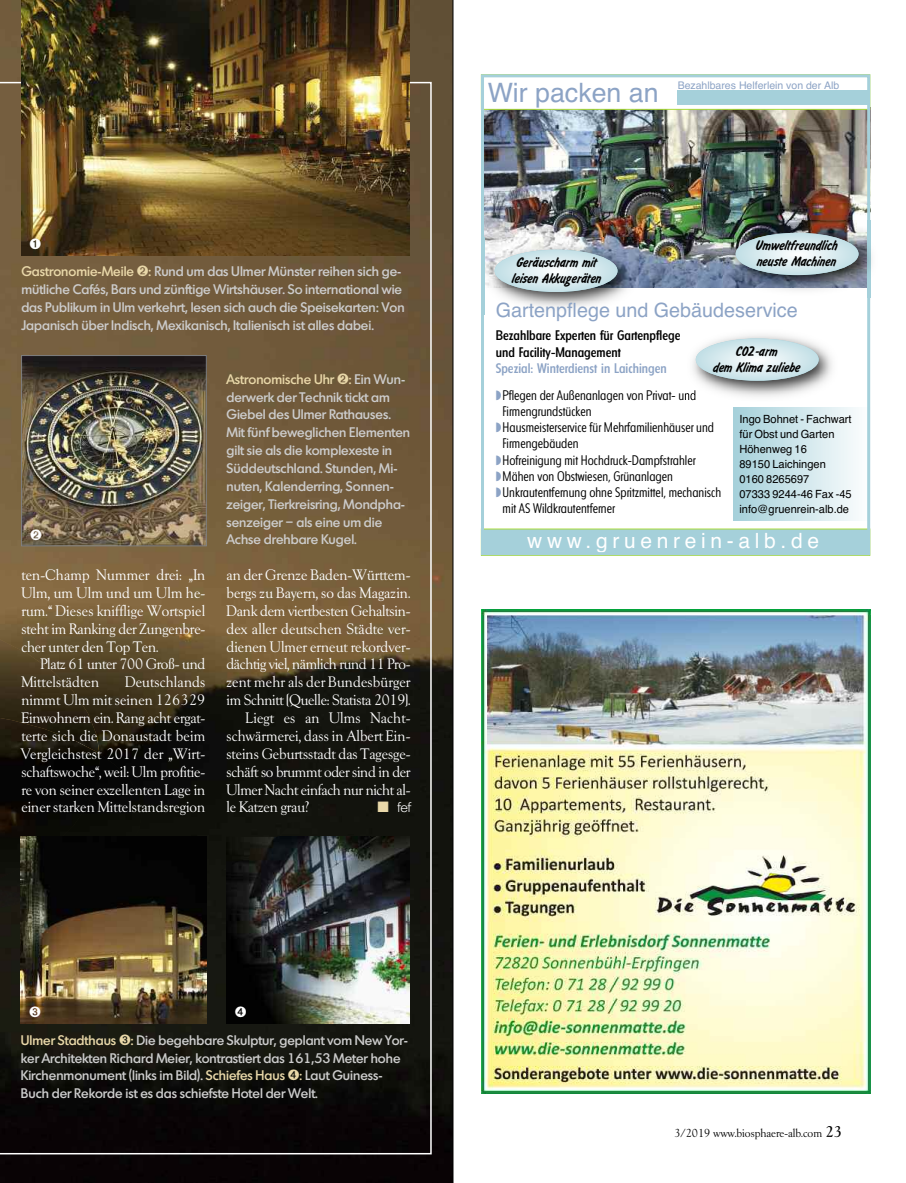
<style>
.page{position:relative;width:906px;height:1183px;background:#fff}
.page>*{position:absolute;margin:0;border:0;box-sizing:border-box;transform-origin:0 0}
.t1{font:26.7px "Helvetica";color:#8ca3c5}
.t2{font:21px "Helvetica";letter-spacing:.22em;color:#fff}
.t3{font:19.8px "Helvetica";color:#8ca3c5}
.t4{font:14.7px/17.9px "Goudx";color:#fff;text-align:justify}
.t5{font:14.7px "Goudx";letter-spacing:-.02em;color:#fff}
.t6{font:500 13.5px/17.9px "Montreal";color:#ccc}
.t7{font:300 13.5px "Florida";color:#000}
.t8{font:13.5px/16.2px "Slager";color:#000;text-align:center}
.t9{font:500 13.5px/16.2px "Florida";color:#000}
.t10{font:500 13.5px "Florida";color:#8ca3c5}
.t11{font:300 13.5px "Montreal";color:#fff}
.t12{font:11.25px/15px "Helvetica";color:#000}
.t13{font:11.25px "Goudx";color:#000}
.t14{font:10.5px "Helvetica";color:#8ca3c5}
.s1{color:#e9d8a9}
.s2{color:#8ca3c5}
.s3{font-weight:500;font-size:15px}
</style>
<div class="page">
<img style="left:0;top:0;width:452px;height:1182px">
<svg style="left:0;top:82px;width:432px;height:1072px;background:#4e402b"></svg>
<img style="left:21px;top:0;width:389px;height:255px">
<img style="left:23px;top:357px;width:181px;height:187px">
<div style="left:21px;top:355px;width:185px;height:191px;border:1px solid #808080"></div>
<hr style="left:452px;top:0;width:1px;height:1182px;background:#000">
<img style="left:226px;top:836px;width:183px;height:186px">
<img style="left:481px;top:609px;width:389px;height:484px">
<img style="left:485px;top:110px;width:381px;height:177px">
<div style="left:482px;top:529px;width:387px;height:26px;background:#a5d0da"></div>
<div style="left:481px;top:74px;width:389px;height:36px;border:1px solid #a9db39"></div>
<div style="left:481px;top:74px;width:389px;height:481px;border:3px solid #a5d0da"></div>
<div style="left:677px;top:91px;width:193px;height:14px;background:#a5d0da"></div>
<img style="left:483px;top:238px;width:156px;height:76px">
<svg style="left:494px;top:250px;width:123px;height:42px;background:#d5e9ed"></svg>
<img style="left:684px;top:334px;width:148px;height:67px">
<svg style="left:696px;top:338px;width:122px;height:42px;background:#d6e9ee"></svg>
<img style="left:724px;top:221px;width:148px;height:76px">
<svg style="left:735px;top:233px;width:123px;height:42px;background:#d5e8ed"></svg>
<img style="left:0;top:600px;width:325px;height:297px">
<img style="left:226px;top:836px;width:51px;height:31px">
<img style="left:0;top:638px;width:99px;height:79px">
<img style="left:0;top:895px;width:21px;height:13px">
<img style="left:0;top:753px;width:142px;height:142px">
<img style="left:0;top:717px;width:100px;height:161px">
<img style="left:21px;top:836px;width:185px;height:186px">
<svg style="left:30px;top:239px;width:11px;height:10px"></svg>
<svg style="left:31px;top:529px;width:10px;height:11px"></svg>
<svg style="left:235px;top:1006px;width:11px;height:11px"></svg>
<svg style="left:30px;top:1006px;width:11px;height:11px"></svg>
<p class="t6" style="left:21px;top:263px;width:385px"><span class="s1">Gastronomie-Meile</span> <span class="s1">➋:</span> Rund um das Ulmer Münster reihen sich ge&shy;mütliche Cafés, Bars und zünftige Wirtshäuser. So international wie das Publikum in Ulm verkehrt, lesen sich auch die Speisekarten: Von Japanisch über Indisch, Mexikanisch, Italienisch ist alles dabei.</p>
<p class="t4" style="left:21px;top:566px;width:185px">ten-Champ Nummer drei: „In Ulm, um Ulm und um Ulm he&shy;rum.“ Dieses knifflige Wortspiel steht im Ranking der Zungenbre&shy;cher unter den Top Ten.</p>
<p class="t4" style="left:21px;top:655px;width:185px;text-indent:19px">Platz 61 unter 700 Groß- und<br>Mittelstädten</p>
<p class="t4" style="left:21px;top:673px;width:185px;text-indent:104px">Deutschlands nimmt Ulm mit seinen 126329<br>Einwohnern ein. Rang acht ergat&shy;terte sich die Donaustadt beim Vergleichstest 2017 der „Wirt&shy;schaftswoche“, weil: Ulm profitie&shy;re von seiner exzellenten Lage in einer starken Mittelstandsregion</p>
<p class="t6" style="left:226px;top:370px;width:185px"><span class="s1">Astronomische Uhr</span> <span class="s1">➋:</span> Ein Wun&shy;derwerk der Technik tickt am<br>Giebel des Ulmer Rathauses.<br>Mit fünf beweglichen Elementen gilt sie als die komplexeste in<br>Süddeutschland. Stunden, Mi&shy;nuten, Kalenderring, Sonnen&shy;zeiger, Tierkreisring, Mondpha&shy;senzeiger – als eine um die<br>Achse drehbare Kugel.</p>
<p class="t4" style="left:226px;top:566px;width:185px">an der Grenze Baden-Württem-</p>
<p class="t4" style="left:226px;top:584px;width:185px">bergs zu Bayern, so das Magazin.</p>
<p class="t4" style="left:226px;top:601px;width:185px">Dank dem viertbesten Gehaltsin-</p>
<p class="t4" style="left:226px;top:619px;width:185px">dex aller deutschen Städte ver-</p>
<p class="t4" style="left:226px;top:637px;width:185px">dienen Ulmer erneut rekordver-</p>
<p class="t5" style="left:226px;top:655px;width:185px">dächtig viel, nämlich rund 11 Pro-</p>
<p class="t4" style="left:226px;top:673px;width:185px">zent mehr als der Bundesbürger</p>
<p class="t5" style="left:226px;top:691px;width:185px">im Schnitt (Quelle: Statista 2019).</p>
<p class="t4" style="left:246px;top:709px;width:166px">Liegt es an Ulms Nacht-</p>
<p class="t4" style="left:226px;top:726px;width:185px">schwärmerei, dass in Albert Ein-</p>
<p class="t4" style="left:226px;top:744px;width:185px">steins Geburtsstadt das Tagesge-</p>
<p class="t5" style="left:226px;top:762px;width:185px">schäft so brummt oder sind in der</p>
<p class="t5" style="left:226px;top:780px;width:185px">Ulmer Nacht einfach nur nicht al-</p>
<p class="t4" style="left:226px;top:798px;width:84px">le Katzen grau?</p>
<p class="t11" style="left:377px;top:799px;width:35px"><span class="s1">■</span> fef</p>
<h1 class="t1" style="left:488px;top:77px;width:172px">Wir packen an</h1>
<p class="t14" style="left:677px;top:80px;width:163px">Bezahlbares Helferlein von der Alb</p>
<p class="t8" style="left:754px;top:237px;width:84px;text-align:left">Umweltfreundlich neuste Machinen</p>
<h3 class="t3" style="left:496px;top:298px;width:303px">Gartenpflege und Gebäudeservice</h3>
<p class="t8" style="left:511px;top:254px;width:91px">Geräuscharm mit leisen Akkugeräten</p>
<p class="t9" style="left:496px;top:327px;width:186px">Bezahlbare Experten für Gartenpflege und Facility-Management</p>
<p class="t10" style="left:496px;top:360px;width:173px">Spezial: Winterdienst in Laichingen</p>
<p class="t8" style="left:712px;top:343px;width:89px">CO2-arm<br>dem Klima zuliebe</p>
<p class="t7" style="left:496px;top:387px;width:202px"><span class="s2">◗</span>Pflegen der Außenanlagen von Privat- und</p>
<p class="t7" style="left:502px;top:403px;width:91px">Firmengrundstücken</p>
<p class="t7" style="left:496px;top:420px;width:220px"><span class="s2">◗</span>Hausmeisterservice für Mehrfamilienhäuser und</p>
<p class="t7" style="left:502px;top:435px;width:77px">Firmengebäuden</p>
<p class="t7" style="left:496px;top:452px;width:201px"><span class="s2">◗</span>Hofreinigung mit Hochdruck-Dampfstrahler</p>
<p class="t7" style="left:496px;top:468px;width:179px"><span class="s2">◗</span>Mähen von Obstwiesen, Grünanlagen</p>
<p class="t7" style="left:496px;top:484px;width:227px"><span class="s2">◗</span>Unkrautentfernung ohne Spritzmittel, mechanisch</p>
<p class="t7" style="left:502px;top:500px;width:114px">mit AS Wildkrautentferner</p>
<p class="t12" style="left:739px;top:411px;width:114px">Ingo Bohnet - Fachwart für Obst und Garten<br>Höhenweg 16<br>89150 Laichingen<br>0160 8265697<br>07333 9244-46 Fax -45 info@gruenrein-alb.de</p>
<h2 class="t2" style="left:527px;top:528px;width:293px">www.gruenrein-alb.de</h2>
<p class="t6" style="left:21px;top:1030px;width:389px"><span class="s1">Ulmer Stadthaus</span> <span class="s1">➌:</span> Die begehbare Skulptur, geplant vom New Yor&shy;ker Architekten Richard Meier, kontrastiert das 161,53 Meter hohe Kirchenmonument (links im Bild). <span class="s1">Schiefes Haus</span> <span class="s1">➍:</span> Laut Guiness-Buch der Rekorde ist es das schiefste Hotel der Welt.</p>
<p class="t13" style="left:674px;top:1126px;width:169px">3/2019 www.biosphaere-alb.com <span class="s3">23</span></p>
</div>
